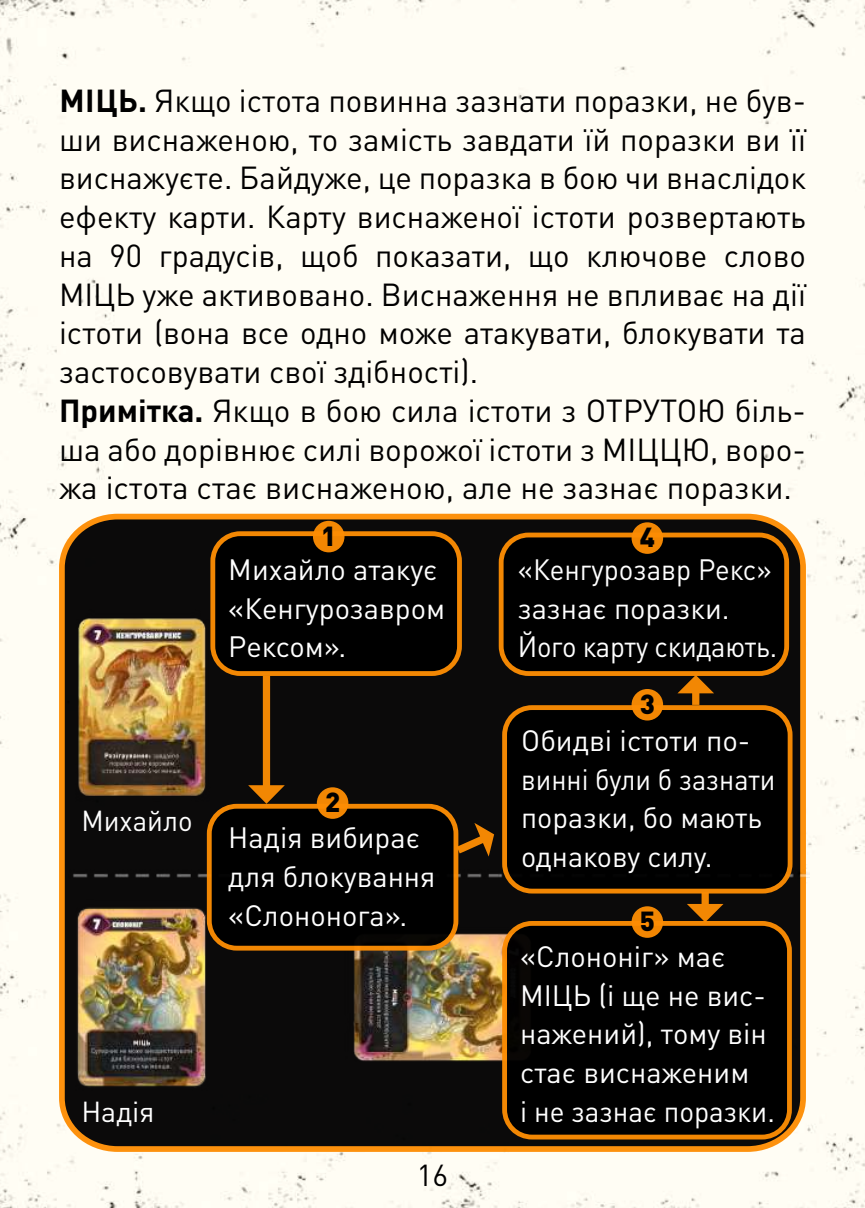
<style>
.page{position:relative;width:865px;height:1208px;background:#fffdf4}
.page>*{position:absolute;margin:0;border:0;box-sizing:border-box;transform-origin:0 0}
.t1{font:31.5px/38.8px "DIN Pro";color:#000}
.t2{font:30px "DIN Pro";color:#000}
.t3{font:29px/38.8px "DIN Pro";color:#fff}
.t4{font:29px/38.8px "DIN Pro";color:#fff;scale:.95 1}
.t5{font:28.5px "DIN Pro";color:#fff;scale:.96 1}
.t6{font:28.5px "DIN Pro";color:#fff}
.t7{font:900 27.25px "DIN Pro";color:#000}
.s1{font-weight:700}
</style>
<div class="page">
<svg style="left:62px;top:516px;width:741px;height:633px;background:#41280a"></svg>
<img style="left:69px;top:555px;width:740px;height:625px">
<div style="left:501px;top:535px;width:285px;height:138px;background:#000;border-radius:27px"></div>
<div style="left:498px;top:532px;width:291px;height:144px;border:5px solid #fd8d03;border-radius:27px"></div>
<div style="left:213px;top:534px;width:246px;height:139px;background:#000;border-radius:27px"></div>
<div style="left:210px;top:531px;width:252px;height:145px;border:5px solid #fd8d03;border-radius:27px"></div>
<div style="left:209px;top:806px;width:247px;height:142px;background:#000;border-radius:27px"></div>
<div style="left:207px;top:804px;width:251px;height:146px;border:5px solid #fd8d03;border-radius:27px"></div>
<div style="left:504px;top:707px;width:286px;height:184px;background:#000;border-radius:27px"></div>
<div style="left:502px;top:705px;width:290px;height:188px;border:5px solid #fd8d03;border-radius:27px"></div>
<div style="left:504px;top:923px;width:285px;height:214px;background:#000;border-radius:27px"></div>
<div style="left:502px;top:921px;width:289px;height:218px;border:5px solid #fd8d03;border-radius:27px"></div>
<div style="left:313px;top:521px;width:31px;height:31px;background:#f28702;border-radius:50%"></div>
<div style="left:317px;top:787px;width:31px;height:32px;background:#f28703;border-radius:50%"></div>
<div style="left:631px;top:689px;width:32px;height:31px;background:#f28703;border-radius:50%"></div>
<svg style="left:631px;top:522px;width:32px;height:32px"></svg>
<svg style="left:631px;top:906px;width:32px;height:32px"></svg>
<svg style="left:248px;top:676px;width:37px;height:128px;background:#422808"></svg>
<svg style="left:677px;top:675px;width:37px;height:30px"></svg>
<svg style="left:687px;top:892px;width:36px;height:30px"></svg>
<svg style="left:457px;top:823px;width:37px;height:33px"></svg>
<p class="t1" style="left:59px;top:78px;width:748px"><span class="s1">МІЦЬ.</span> Якщо істота повинна зазнати поразки, не був&shy;ши виснаженою, то замість завдати їй поразки ви її виснажуєте. Байдуже, це поразка в бою чи внаслідок ефекту карти. Карту виснаженої істоти розвертають на 90 градусів, щоб показати, що ключове слово МІЦЬ уже активовано. Виснаження не впливає на дії істоти (вона все одно може атакувати, блокувати та застосовувати свої здібності).<br><span class="s1">Примітка.</span> Якщо в бою сила істоти з ОТРУТОЮ біль&shy;ша або дорівнює силі ворожої істоти з МІЦЦЮ, воро&shy;жа істота стає виснаженою, але не зазнає поразки.</p>
<p class="t7" style="left:321px;top:512px;width:17px">1</p>
<p class="t7" style="left:639px;top:514px;width:17px">4</p>
<p class="t3" style="left:228px;top:547px;width:218px">Михайло атакує «Кенгурозавром<br>Рексом».</p>
<p class="t5" style="left:81px;top:798px;width:117px">Михайло</p>
<p class="t7" style="left:325px;top:779px;width:17px">2</p>
<p class="t3" style="left:228px;top:815px;width:209px">Надія вибирає для блокування «Слононога».</p>
<p class="t6" style="left:81px;top:1089px;width:75px">Надія</p>
<p class="t2" style="left:417px;top:1151px;width:33px">16</p>
<p class="t4" style="left:518px;top:547px;width:274px">«Кенгурозавр Рекс» зазнає поразки.<br>Його карту скидають.</p>
<p class="t7" style="left:639px;top:680px;width:17px">3</p>
<p class="t3" style="left:521px;top:718px;width:256px">Обидві істоти по&shy;винні були б зазнати поразки, бо мають однакову силу.</p>
<p class="t7" style="left:639px;top:898px;width:17px">5</p>
<p class="t3" style="left:520px;top:934px;width:256px">«Слононіг» має<br>МІЦЬ (і ще не вис&shy;нажений), тому він стає виснаженим<br>і не зазнає поразки.</p>
</div>
